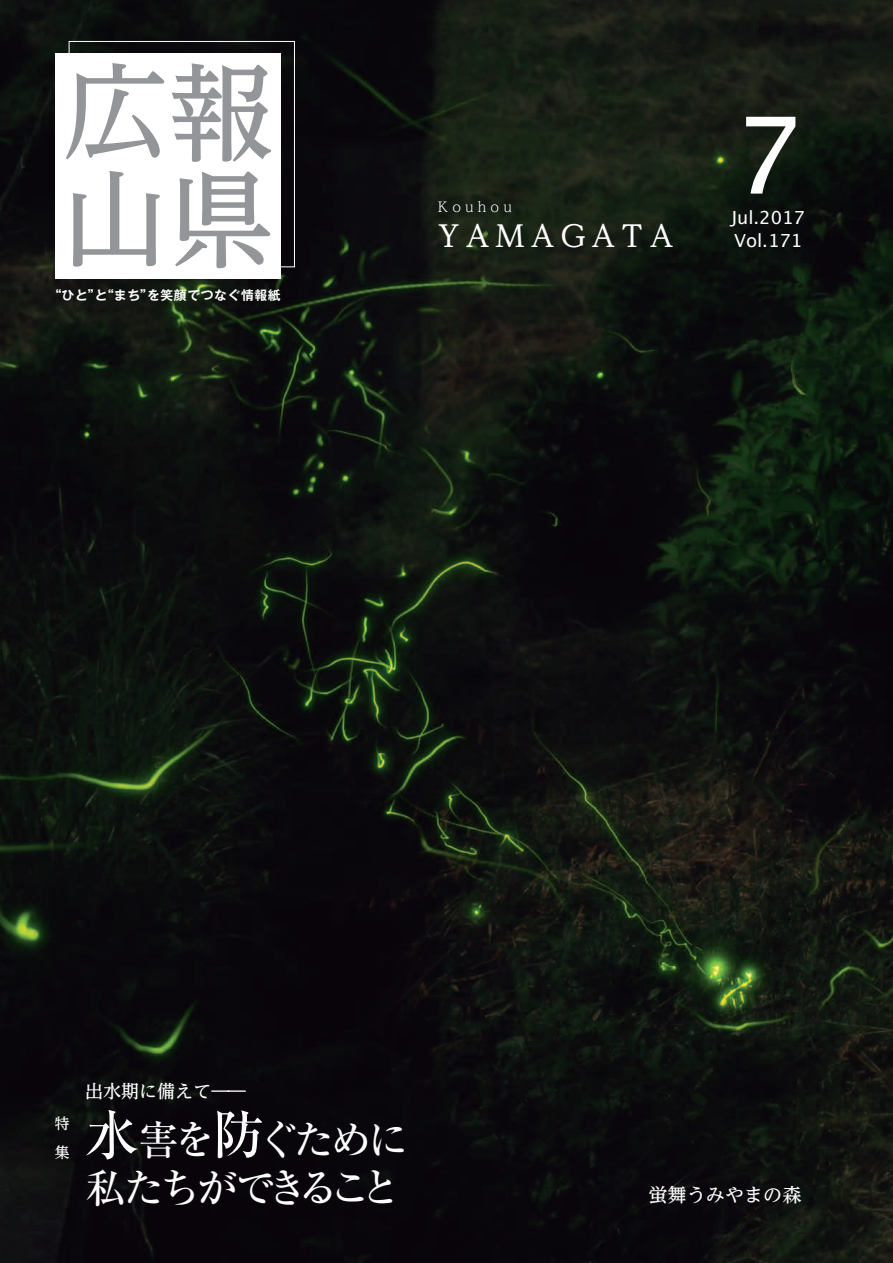
<style>
.page{position:relative;width:893px;height:1263px;background:#fff}
.page>*{position:absolute;margin:0;border:0;box-sizing:border-box;transform-origin:0 0}
.t1{font:500 106.35px/106.4px "UD Reimin Pro";color:#939598}
.t2{font:106.35px "Lucida Grande";color:#fff}
.t3{font:500 40.35px/48.3px "Ryumin Pro";letter-spacing:-.095em;color:#fff}
.t4{font:500 29.7px "UD Reimin Pro";letter-spacing:.2em;color:#fff}
.t5{font:500 19.2px "UD Reimin Pro";color:#fff}
.t6{font:18px "Lucida Grande";color:#fff}
.t7{font:500 18px "UD Reimin Pro";color:#fff}
.t8{font:500 14.85px/29.7px "UD Reimin Pro";color:#fff}
.t9{font:300 13.8px "UD Reimin Pro";letter-spacing:.3em;color:#fff}
.t10{font:700 12.75px "Gothic MB101 Pro De";letter-spacing:.05em;color:#fff}
.s1{font-size:53.1px}
</style>
<div class="page">
<img style="left:0;top:0;width:893px;height:1263px">
<div style="left:55px;top:53px;width:226px;height:226px;background:#fff"></div>
<h1 class="t1" style="left:62px;top:57px;width:214px">広報山県</h1>
<p class="t10" style="left:49px;top:285px;width:233px">“ひと”と“まち”を笑顔でつなぐ情報紙</p>
<p class="t9" style="left:438px;top:195px;width:76px">Kouhou</p>
<h3 class="t4" style="left:438px;top:211px;width:237px">YAMAGATA</h3>
<h1 class="t2" style="left:735px;top:95px;width:69px">7</h1>
<h3 class="t6" style="left:734px;top:231px;width:70px">Vol.171</h3>
<h3 class="t6" style="left:731px;top:207px;width:75px">Jul.2017</h3>
<p class="t8" style="left:55px;top:1108px;width:16px">特集</p>
<h3 class="t7" style="left:85px;top:1077px;width:162px">出水期に備えて――</h3>
<h2 class="t3" style="left:85px;top:1112px;width:325px"><span class="s1">水</span>害を<span class="s1">防</span>ぐために私たちができること</h2>
<h3 class="t5" style="left:648px;top:1179px;width:155px">蛍舞うみやまの森</h3>
</div>
